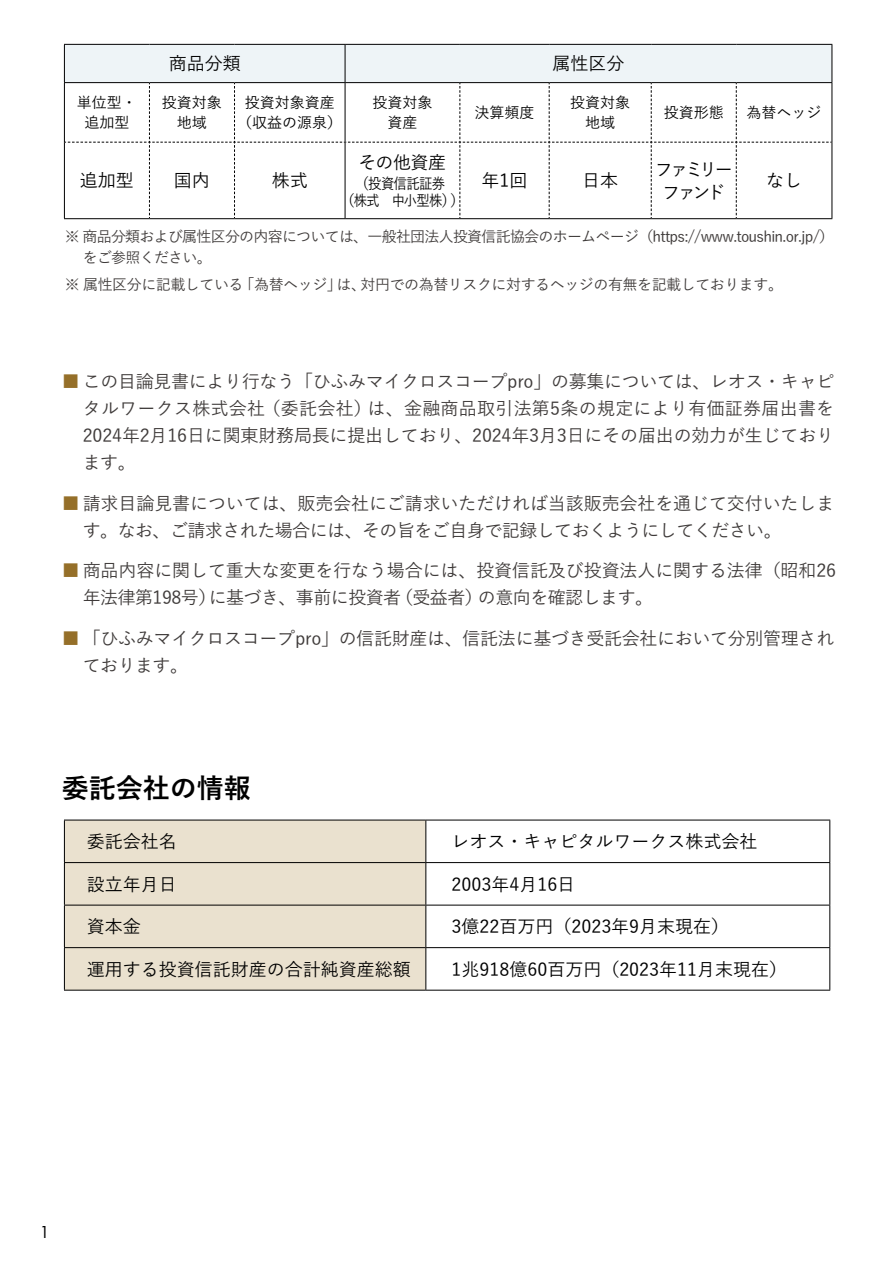
<style>
.page{position:relative;width:893px;height:1263px;background:#fff}
.page>*{position:absolute;margin:0;border:0;box-sizing:border-box;transform-origin:0 0}
.t1{font:700 27px "Yu Go Pr 6 N";color:#000}
.t2{font:500 18px/27px "Yu Go Pr 6 N";letter-spacing:-.01em;color:#3f3b3a}
.t3{font:500 18px "Yu Go Pr 6 N";color:#000}
.t4{font:500 18px/22.5px "Yu Go Pr 6 N";letter-spacing:-.17em;color:#000;text-align:center}
.t5{font:18px "Futura PT";color:#000}
.t6{font:500 15px/21px "Yu Go Pr 6 N";letter-spacing:-.05em;color:#3f3b3a}
.t7{font:500 15px/19.5px "Yu Go Pr 6 N";color:#000;text-align:center}
.t8{font:500 15px "Yu Go Pr 6 N";letter-spacing:-.03em;color:#3f3b3a}
.t9{font:500 15px/16.5px "Yu Go Pr 6 N";letter-spacing:-.055em;color:#000;text-align:center;scale:.89 1}
.s1{color:#956f29}
</style>
<div class="page">
<hr style="left:64px;top:218px;width:85px;height:1px;background:#000">
<hr style="left:149px;top:218px;width:85px;height:1px;background:#000">
<hr style="left:234px;top:218px;width:111px;height:1px;background:#000">
<hr style="left:345px;top:218px;width:115px;height:1px;background:#000">
<hr style="left:460px;top:218px;width:89px;height:1px;background:#000">
<hr style="left:549px;top:218px;width:102px;height:1px;background:#000">
<hr style="left:651px;top:218px;width:85px;height:1px;background:#000">
<hr style="left:736px;top:218px;width:96px;height:1px;background:#000">
<svg style="left:64px;top:44px;width:768px;height:174px"></svg>
<div style="left:65px;top:821px;width:360px;height:169px;background:#eae1cf"></div>
<svg style="left:426px;top:821px;width:403px;height:169px"></svg>
<hr style="left:64px;top:820px;width:362px;height:1px;background:#000">
<hr style="left:64px;top:820px;width:1px;height:42px;background:#000">
<hr style="left:426px;top:820px;width:404px;height:1px;background:#000">
<hr style="left:425px;top:820px;width:1px;height:42px;background:#000">
<hr style="left:829px;top:820px;width:1px;height:42px;background:#000">
<hr style="left:64px;top:862px;width:362px;height:1px;background:#000">
<hr style="left:64px;top:863px;width:1px;height:42px;background:#000">
<hr style="left:426px;top:862px;width:404px;height:1px;background:#000">
<hr style="left:425px;top:863px;width:1px;height:42px;background:#000">
<hr style="left:829px;top:863px;width:1px;height:42px;background:#000">
<hr style="left:64px;top:905px;width:362px;height:1px;background:#000">
<hr style="left:64px;top:905px;width:1px;height:42px;background:#000">
<hr style="left:426px;top:905px;width:404px;height:1px;background:#000">
<hr style="left:425px;top:905px;width:1px;height:42px;background:#000">
<hr style="left:829px;top:905px;width:1px;height:42px;background:#000">
<hr style="left:64px;top:947px;width:362px;height:1px;background:#000">
<hr style="left:64px;top:948px;width:1px;height:42px;background:#000">
<hr style="left:426px;top:947px;width:404px;height:1px;background:#000">
<hr style="left:425px;top:948px;width:1px;height:42px;background:#000">
<hr style="left:829px;top:948px;width:1px;height:42px;background:#000">
<hr style="left:64px;top:990px;width:362px;height:1px;background:#000">
<hr style="left:426px;top:990px;width:404px;height:1px;background:#000">
<p class="t3" style="left:169px;top:47px;width:73px">商品分類</p>
<p class="t3" style="left:552px;top:47px;width:73px">属性区分</p>
<p class="t7" style="left:77px;top:91px;width:61px">単位型・追加型</p>
<p class="t7" style="left:162px;top:91px;width:62px">投資対象地域</p>
<p class="t7" style="left:237px;top:91px;width:106px">投資対象資産（収益の源泉）</p>
<p class="t7" style="left:372px;top:91px;width:61px">投資対象資産</p>
<p class="t7" style="left:474px;top:101px;width:61px">決算頻度</p>
<p class="t7" style="left:570px;top:91px;width:61px">投資対象地域</p>
<p class="t7" style="left:664px;top:101px;width:61px">投資形態</p>
<p class="t7" style="left:747px;top:101px;width:76px">為替ヘッジ</p>
<p class="t3" style="left:80px;top:164px;width:55px">追加型</p>
<p class="t3" style="left:174px;top:164px;width:37px">国内</p>
<p class="t3" style="left:272px;top:164px;width:37px">株式</p>
<p class="t3" style="left:358px;top:146px;width:89px">その他資産</p>
<p class="t9" style="left:341px;top:173px;width:140px">（投資信託証券<br>（株式　中小型株））</p>
<p class="t3" style="left:481px;top:164px;width:47px">年1回</p>
<p class="t3" style="left:582px;top:164px;width:37px">日本</p>
<p class="t4" style="left:655px;top:156px;width:80px">ファミリーファンド</p>
<p class="t3" style="left:766px;top:164px;width:37px">なし</p>
<p class="t6" style="left:83px;top:224px;width:753px;text-indent:-18px">※ 商品分類および属性区分の内容については、一般社団法人投資信託協会のホームページ（https://www.toushin.or.jp/）をご参照ください。</p>
<p class="t8" style="left:65px;top:271px;width:720px">※ 属性区分に記載している「為替ヘッジ」は、対円での為替リスクに対するヘッジの有無を記載しております。</p>
<p class="t2" style="left:83px;top:366px;width:753px;text-align:justify;text-indent:-21px"><span class="s1">■</span> この目論見書により行なう「ひふみマイクロスコープpro」の募集については、レオス・キャピタルワークス株式会社（委託会社）は、金融商品取引法第5条の規定により有価証券届出書を2024年2月16日に関東財務局長に提出しており、2024年3月3日にその届出の効力が生じております。</p>
<p class="t2" style="left:83px;top:487px;width:753px;text-indent:-21px"><span class="s1">■</span> 請求目論見書については、販売会社にご請求いただければ当該販売会社を通じて交付いたします。なお、ご請求された場合には、その旨をご自身で記録しておくようにしてください。</p>
<p class="t2" style="left:83px;top:555px;width:755px;text-indent:-21px"><span class="s1">■</span> 商品内容に関して重大な変更を行なう場合には、投資信託及び投資法人に関する法律（昭和26年法律第198号）に基づき、事前に投資者（受益者）の意向を確認します。</p>
<p class="t2" style="left:83px;top:622px;width:753px;text-indent:-21px"><span class="s1">■</span> 「ひふみマイクロスコープpro」の信託財産は、信託法に基づき受託会社において分別管理されております。</p>
<h1 class="t1" style="left:62px;top:772px;width:190px">委託会社の情報</h1>
<p class="t3" style="left:87px;top:825px;width:91px">委託会社名</p>
<p class="t3" style="left:451px;top:825px;width:307px">レオス・キャピタルワークス株式会社</p>
<p class="t3" style="left:87px;top:867px;width:91px">設立年月日</p>
<p class="t3" style="left:451px;top:867px;width:125px">2003年4月16日</p>
<p class="t3" style="left:87px;top:910px;width:55px">資本金</p>
<p class="t3" style="left:451px;top:910px;width:279px">3億22百万円（2023年9月末現在）</p>
<p class="t3" style="left:87px;top:952px;width:326px">運用する投資信託財産の合計純資産総額</p>
<p class="t3" style="left:451px;top:952px;width:337px">1兆918億60百万円（2023年11月末現在）</p>
<p class="t5" style="left:40px;top:1221px;width:12px">1</p>
</div>
